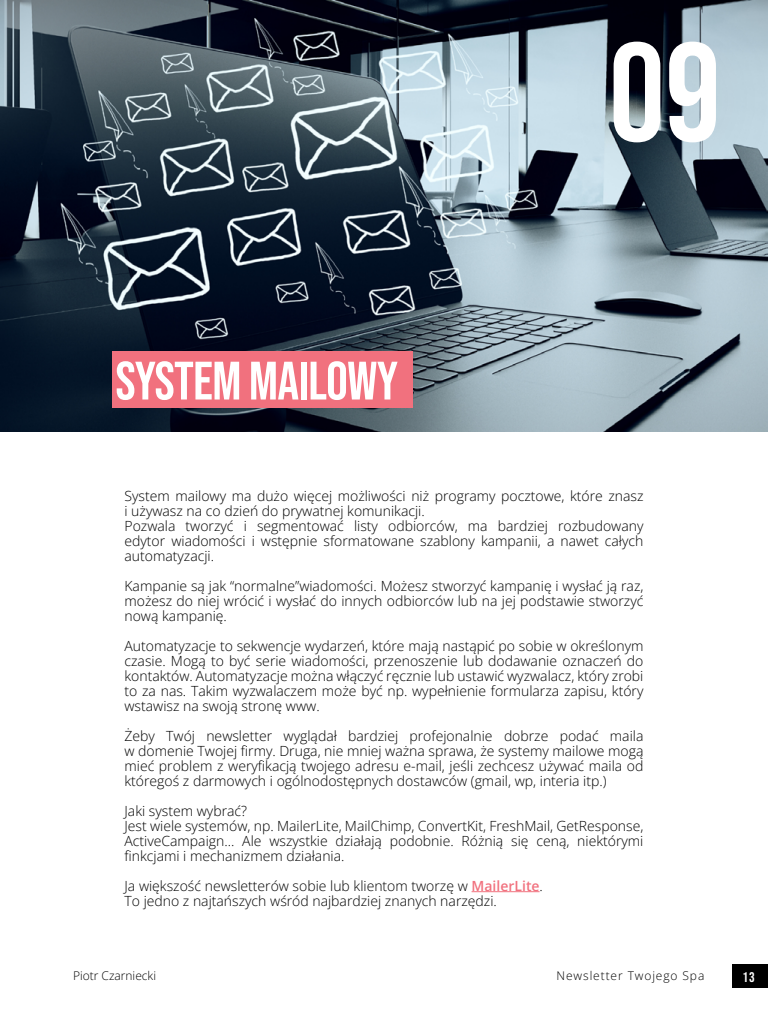
<style>
.page{position:relative;width:768px;height:1024px;background:#fff}
.page>*{position:absolute;margin:0;border:0;box-sizing:border-box;transform-origin:0 0}
.t1{font:140px "Bebas Neue";color:#fff}
.t2{font:54px "Bebas Neue";letter-spacing:-.01em;color:#fff}
.t3{font:300 14px/15px "Open Sans";color:#000}
.t4{font:14px "Bebas Neue";color:#fff}
.t5{font:300 12px "Open Sans";letter-spacing:.075em;color:#000}
.t6{font:300 12px "Open Sans";color:#000}
.s1{font-weight:600;color:#f1717e}
</style>
<div class="page">
<div style="left:732px;top:965px;width:36px;height:23px;background:#000"></div>
<img style="left:0;top:0;width:768px;height:431px">
<hr style="left:472px;top:891px;width:68px;height:1px;background:#f1717e">
<div style="left:112px;top:351px;width:302px;height:57px;background:#f1717e"></div>
<div style="left:559px;top:0;width:209px;height:209px;background:#000;opacity:.09"></div>
<h2 class="t2" style="left:116px;top:350px;width:284px">SYSTEM MAILOWY</h2>
<h1 class="t1" style="left:609px;top:13px;width:113px">09</h1>
<p class="t3" style="left:124px;top:488px;width:520px">System mailowy ma dużo więcej możliwości niż programy pocztowe, które znasz i używasz na co dzień do prywatnej komunikacji.<br>Pozwala tworzyć i segmentować listy odbiorców, ma bardziej rozbudowany edytor wiadomości i wstępnie sformatowane szablony kampanii, a nawet całych automatyzacji.</p>
<p class="t3" style="left:124px;top:578px;width:520px;text-align:justify">Kampanie są jak “normalne”wiadomości. Możesz stworzyć kampanię i wysłać ją raz, możesz do niej wrócić i wysłać do innych odbiorców lub na jej podstawie stworzyć nową kampanię.</p>
<p class="t3" style="left:124px;top:638px;width:520px;text-align:justify">Automatyzacje to sekwencje wydarzeń, które mają nastąpić po sobie w określonym czasie. Mogą to być serie wiadomości, przenoszenie lub dodawanie oznaczeń do kontaktów. Automatyzacje można włączyć ręcznie lub ustawić wyzwalacz, który zrobi to za nas. Takim wyzwalaczem może być np. wypełnienie formularza zapisu, który wstawisz na swoją stronę www.</p>
<p class="t3" style="left:124px;top:728px;width:520px;text-align:justify">Żeby Twój newsletter wyglądał bardziej profejonalnie dobrze podać maila w domenie Twojej firmy. Druga, nie mniej ważna sprawa, że systemy mailowe mogą mieć problem z weryfikacją twojego adresu e-mail, jeśli zechcesz używać maila od któregoś z darmowych i ogólnodostępnych dostawców (gmail, wp, interia itp.)</p>
<p class="t3" style="left:124px;top:803px;width:520px">Jaki system wybrać?<br>Jest wiele systemów, np. MailerLite, MailChimp, ConvertKit, FreshMail, GetResponse, ActiveCampaign... Ale wszystkie działają podobnie. Różnią się ceną, niektórymi finkcjami i mechanizmem działania.</p>
<p class="t3" style="left:124px;top:878px;width:420px">Ja większość newsletterów sobie lub klientom tworzę w <span class="s1">MailerLite</span>.<br>To jedno z najtańszych wśród najbardziej znanych narzędzi.</p>
<p class="t6" style="left:73px;top:967px;width:85px">Piotr Czarniecki</p>
<p class="t5" style="left:557px;top:967px;width:149px">Newsletter Twojego Spa</p>
<p class="t4" style="left:742px;top:969px;width:14px">13</p>
</div>
